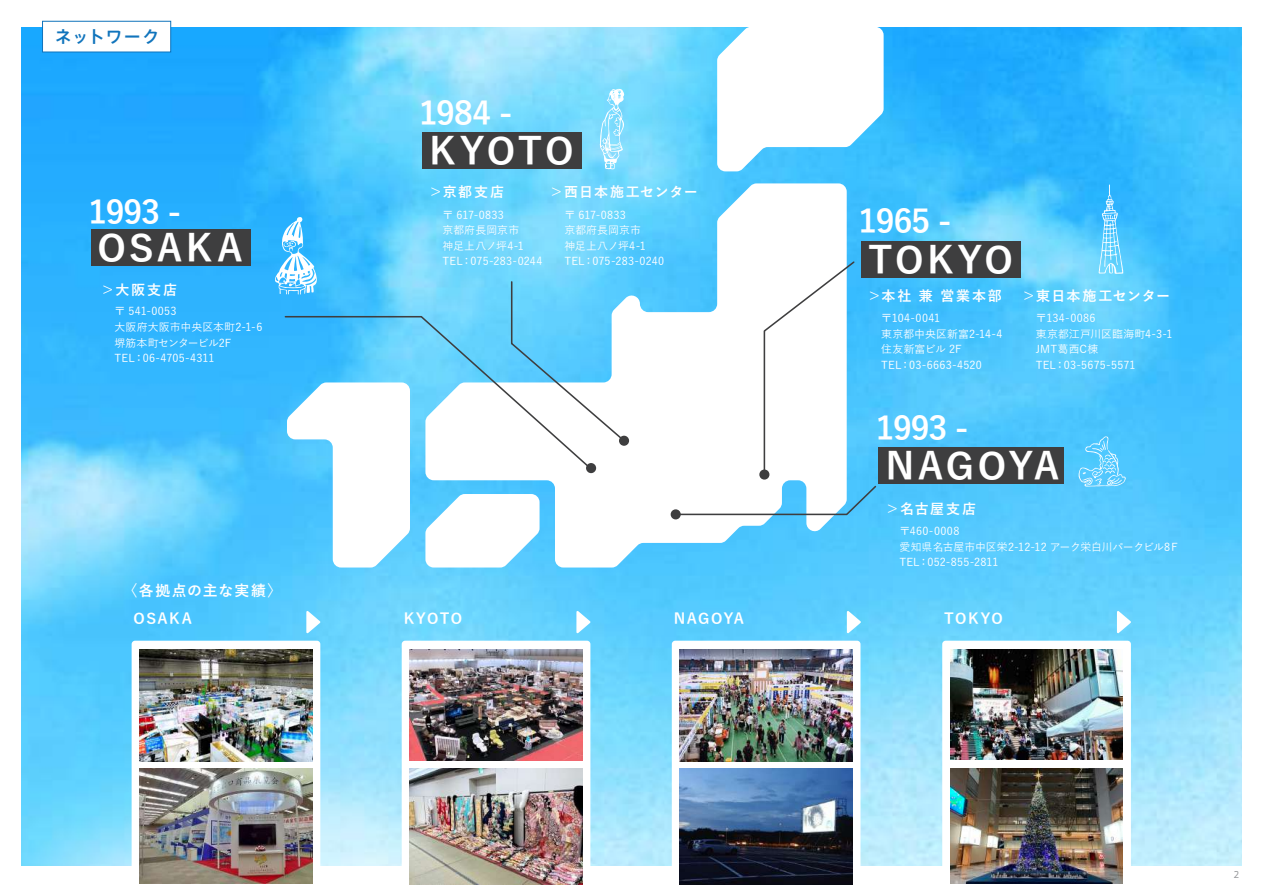
<style>
.page{position:relative;width:1263px;height:893px;background:#fff}
.page>*{position:absolute;margin:0;border:0;box-sizing:border-box;transform-origin:0 0}
.t1{font:700 37.35px "Yu Gothic";letter-spacing:.085em;color:#fff}
.t2{font:700 32.7px "Yu Gothic";letter-spacing:-.035em;color:#fff}
.t3{font:500 17.1px "Axis Std";letter-spacing:.035em;color:#1074bc}
.t4{font:700 14.85px "Yu Gothic";letter-spacing:.095em;color:#fff}
.t5{font:700 13.95px "Yu Gothic";letter-spacing:.115em;color:#fff}
.t6{font:700 13.95px "Yu Gothic";letter-spacing:.055em;color:#fff}
.t7{font:700 13.95px "Yu Gothic";letter-spacing:.065em;color:#fff}
.t8{font:500 10.95px/15.6px "Yu Gothic";letter-spacing:.015em;color:#fff}
.t9{font:9px "Axis Std";color:#939598}
</style>
<div class="page">
<img style="left:21px;top:28px;width:1221px;height:837px">
<div style="left:42px;top:21px;width:129px;height:31px;background:#fff;border:1px solid #1074bc"></div>
<div style="left:861px;top:242px;width:159px;height:36px;background:#3e3e3f"></div>
<div style="left:91px;top:229px;width:159px;height:36px;background:#3e3e3f"></div>
<div style="left:879px;top:448px;width:185px;height:36px;background:#3e3e3f"></div>
<svg style="left:287px;top:27px;width:597px;height:540px"></svg>
<svg style="left:763px;top:260px;width:93px;height:215px"></svg>
<svg style="left:678px;top:484px;width:200px;height:32px"></svg>
<svg style="left:284px;top:315px;width:307px;height:154px"></svg>
<svg style="left:509px;top:341px;width:117px;height:102px"></svg>
<hr style="left:511px;top:282px;width:1px;height:62px;background:#3e3e3f">
<div style="left:671px;top:510px;width:9px;height:9px;background:#3e3e3f;border-radius:50%"></div>
<div style="left:671px;top:509px;width:10px;height:10px;border:2px solid #3e3e3f;border-radius:50%"></div>
<div style="left:587px;top:464px;width:8px;height:8px;background:#3e3e3f;border-radius:50%"></div>
<div style="left:586px;top:463px;width:10px;height:10px;border:2px solid #3e3e3f;border-radius:50%"></div>
<div style="left:620px;top:436px;width:8px;height:9px;background:#3e3e3f;border-radius:50%"></div>
<div style="left:619px;top:436px;width:10px;height:10px;border:2px solid #3e3e3f;border-radius:50%"></div>
<div style="left:760px;top:470px;width:9px;height:9px;background:#3e3e3f;border-radius:50%"></div>
<div style="left:759px;top:469px;width:10px;height:11px;border:2px solid #3e3e3f;border-radius:50%"></div>
<svg style="left:1099px;top:185px;width:24px;height:89px;background:#69cdfd"></svg>
<svg style="left:1078px;top:436px;width:48px;height:50px;background:#68cffe"></svg>
<svg style="left:600px;top:89px;width:24px;height:80px;background:#a2e5fd"></svg>
<svg style="left:275px;top:217px;width:42px;height:78px"></svg>
<div style="left:672px;top:641px;width:188px;height:246px;background:#fff;border-radius:3px"></div>
<img style="left:680px;top:768px;width:172px;height:116px">
<img style="left:680px;top:649px;width:172px;height:112px">
<svg style="left:847px;top:611px;width:14px;height:23px"></svg>
<div style="left:132px;top:641px;width:188px;height:246px;background:#fff;border-radius:3px"></div>
<img style="left:140px;top:768px;width:172px;height:115px">
<img style="left:140px;top:649px;width:172px;height:112px">
<svg style="left:306px;top:611px;width:14px;height:23px"></svg>
<div style="left:942px;top:641px;width:189px;height:246px;background:#fff;border-radius:3px"></div>
<img style="left:950px;top:649px;width:173px;height:110px">
<svg style="left:1117px;top:611px;width:14px;height:23px"></svg>
<div style="left:402px;top:641px;width:188px;height:246px;background:#fff;border-radius:3px"></div>
<img style="left:410px;top:649px;width:172px;height:111px">
<svg style="left:576px;top:611px;width:14px;height:23px"></svg>
<img style="left:410px;top:768px;width:172px;height:116px">
<img style="left:950px;top:768px;width:173px;height:115px">
<h3 class="t3" style="left:55px;top:24px;width:107px">ネットワーク</h3>
<h2 class="t2" style="left:89px;top:193px;width:94px">1993 -</h2>
<h1 class="t1" style="left:97px;top:227px;width:147px">OSAKA</h1>
<p class="t5" style="left:101px;top:282px;width:78px">＞大阪支店</p>
<p class="t8" style="left:115px;top:302px;width:149px">〒 541-0053<br>大阪府大阪市中央区本町2-1-6堺筋本町センタービル2F<br>TEL：06-4705-4311</p>
<h3 class="t4" style="left:122px;top:582px;width:161px">〈各拠点の主な実績〉</h3>
<h2 class="t2" style="left:419px;top:95px;width:95px">1984 -</h2>
<h1 class="t1" style="left:429px;top:130px;width:146px">KYOTO</h1>
<p class="t5" style="left:429px;top:184px;width:77px">＞京都支店</p>
<p class="t6" style="left:549px;top:184px;width:150px">＞西日本施工センター</p>
<p class="t8" style="left:442px;top:205px;width:101px">〒 617-0833<br>京都府長岡京市<br>神足上八ノ坪4-1<br>TEL：075-283-0244</p>
<p class="t8" style="left:564px;top:206px;width:101px">〒 617-0833<br>京都府長岡京市<br>神足上八ノ坪4-1<br>TEL：075-283-0240</p>
<h2 class="t2" style="left:859px;top:203px;width:95px">1965 -</h2>
<h1 class="t1" style="left:868px;top:240px;width:147px">TOKYO</h1>
<p class="t5" style="left:867px;top:288px;width:136px">＞本社 兼 営業本部</p>
<p class="t8" style="left:881px;top:309px;width:123px">〒104-0041<br>東京都中央区新富2-14-4住友新富ビル 2F<br>TEL：03-6663-4520</p>
<p class="t7" style="left:1022px;top:288px;width:150px">＞東日本施工センター</p>
<p class="t8" style="left:1036px;top:309px;width:138px">〒134-0086<br>東京都江戸川区臨海町4-3-1<br>JMT葛西C棟<br>TEL：03-5675-5571</p>
<h2 class="t2" style="left:876px;top:410px;width:94px">1993 -</h2>
<h1 class="t1" style="left:885px;top:445px;width:175px">NAGOYA</h1>
<p class="t5" style="left:886px;top:501px;width:92px">＞名古屋支店</p>
<p class="t8" style="left:899px;top:522px;width:283px">〒460-0008<br>愛知県名古屋市中区栄2-12-12 アーク栄白川パークビル8Ｆ<br>TEL：052-855-2811</p>
<h3 class="t4" style="left:133px;top:610px;width:60px">OSAKA</h3>
<h3 class="t4" style="left:404px;top:610px;width:60px">KYOTO</h3>
<h3 class="t4" style="left:674px;top:610px;width:72px">NAGOYA</h3>
<h3 class="t4" style="left:944px;top:610px;width:60px">TOKYO</h3>
<p class="t9" style="left:1233px;top:867px;width:8px">2</p>
</div>
